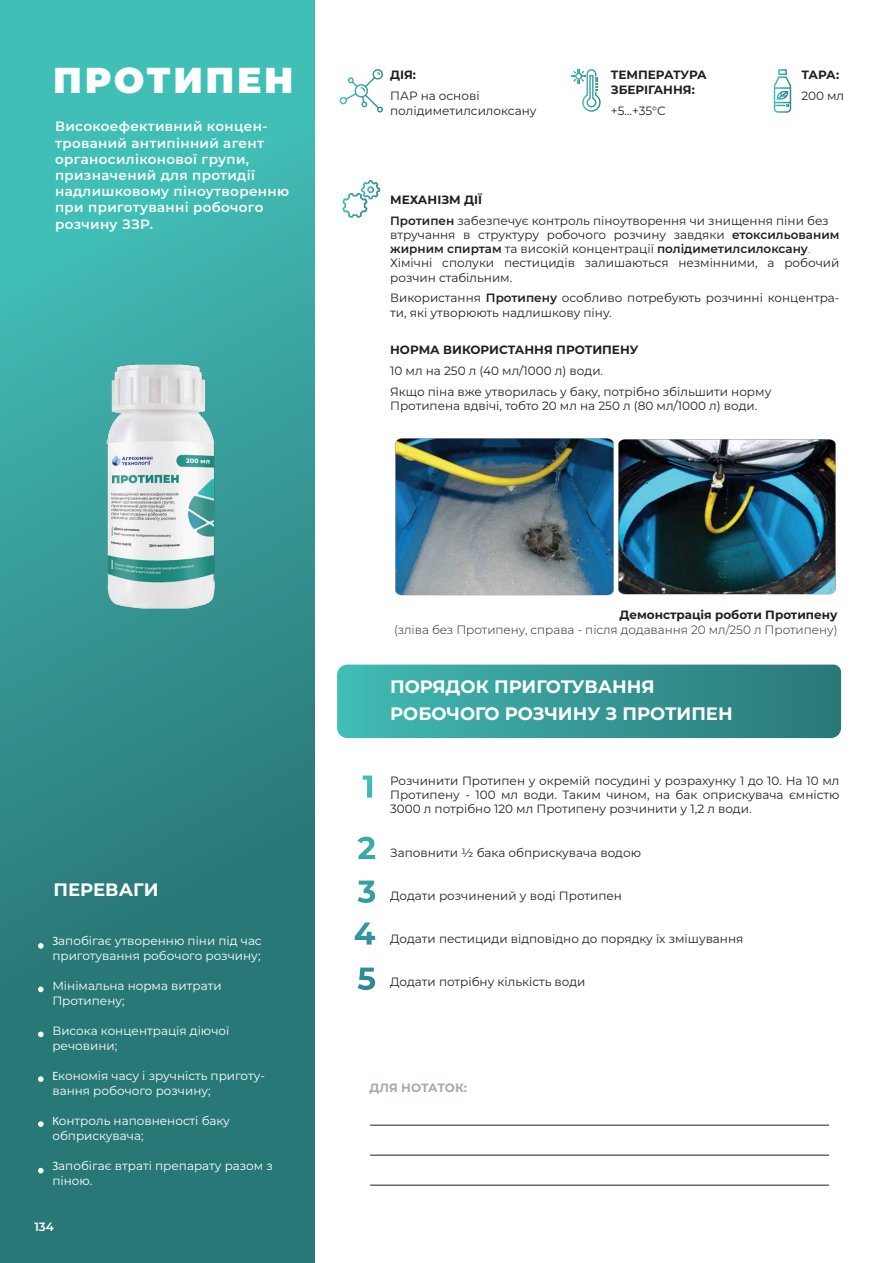
<style>
.page{position:relative;width:893px;height:1263px;background:#fff}
.page>*{position:absolute;margin:0;border:0;box-sizing:border-box;transform-origin:0 0}
.t1{font:900 36px "Montserrat";letter-spacing:.075em;color:#fff}
.t2{font:700 18px/27px "Montserrat";color:#fff}
.t3{font:600 13.5px/16.2px "Montserrat";letter-spacing:.025em;color:#fff}
.t4{font:12px/14.4px "Montserrat";color:#231f20}
.t5{font:12px/15px "Montserrat";color:#fff}
.t6{font:700 12px/14.4px "Montserrat";color:#231f20}
.t7{font:300 12px "Montserrat";color:#231f20}
.t8{font:700 12px "Montserrat";letter-spacing:-.005em;color:#a7aaab}
.t9{font:600 12px "Montserrat";color:#fff}
.s1{font-weight:700}
.s2{font-weight:600}
.s3{font-weight:300}
.s4{font-family:"Myriad Pro"}
</style>
<div class="page">
<svg style="left:572px;top:69px;width:29px;height:43px"></svg>
<svg style="left:774px;top:69px;width:17px;height:44px"></svg>
<svg style="left:340px;top:69px;width:43px;height:44px"></svg>
<svg style="left:0;top:0;width:314px;height:1263px;background:#329390"></svg>
<svg style="left:342px;top:180px;width:38px;height:38px"></svg>
<svg style="left:38px;top:943px;width:6px;height:6px"></svg>
<svg style="left:38px;top:1031px;width:6px;height:6px"></svg>
<svg style="left:38px;top:1121px;width:6px;height:6px"></svg>
<svg style="left:38px;top:1076px;width:6px;height:6px"></svg>
<svg style="left:38px;top:1168px;width:6px;height:5px"></svg>
<svg style="left:38px;top:986px;width:6px;height:6px"></svg>
<hr style="left:370px;top:1155px;width:459px;height:1px;background:#231f20">
<hr style="left:370px;top:1125px;width:459px;height:1px;background:#231f20">
<hr style="left:370px;top:1185px;width:459px;height:1px;background:#231f20">
<svg style="left:363px;top:775px;width:9px;height:23px"></svg>
<svg style="left:357px;top:837px;width:18px;height:22px"></svg>
<svg style="left:358px;top:880px;width:17px;height:23px"></svg>
<svg style="left:355px;top:922px;width:20px;height:22px"></svg>
<svg style="left:358px;top:967px;width:17px;height:23px"></svg>
<svg style="left:337px;top:664px;width:504px;height:74px;background:#389a97"></svg>
<img style="left:618px;top:439px;width:218px;height:156px">
<img style="left:395px;top:438px;width:219px;height:158px">
<img style="left:26px;top:316px;width:270px;height:338px">
<h1 class="t1" style="left:53px;top:53px;width:242px">ПРОТИПЕН</h1>
<p class="t3" style="left:55px;top:118px;width:236px">Високоефективний концен&shy;трований антипінний агент органосиліконової групи, призначений для протидії надлишковому піноутворенню при приготуванні робочого розчину ЗЗР.</p>
<p class="t6" style="left:390px;top:67px;width:27px">ДІЯ:</p>
<p class="t4" style="left:390px;top:88px;width:148px">ПАР на основі полідиметилсилоксану</p>
<p class="t6" style="left:611px;top:67px;width:97px">ТЕМПЕРАТУРА<br>ЗБЕРІГАННЯ:</p>
<p class="t4" style="left:611px;top:103px;width:56px">+5...+35°C</p>
<p class="t6" style="left:801px;top:67px;width:39px">ТАРА:</p>
<p class="t4" style="left:801px;top:88px;width:44px">200 мл</p>
<p class="t4" style="left:390px;top:189px;width:440px;line-height:21px"><span class="s1">МЕХАНІЗМ ДІЇ<br></span><span class="s2">Протипен</span> забезпечує контроль піноутворення чи знищення піни без</p>
<p class="t4" style="left:390px;top:227px;width:451px">втручання в структуру робочого розчину завдяки <span class="s2">етоксильованим жирним спиртам</span> та високій концентрації <span class="s2">полідиметилсилоксану</span><span class="s3">.<br></span>Хімічні сполуки пестицидів залишаються незмінними, а робочий розчин стабільним.</p>
<p class="t4" style="left:390px;top:290px;width:451px">Використання <span class="s2">Протипену</span> особливо потребують розчинні концентра&shy;ти, які утворюють надлишкову піну.</p>
<p class="t6" style="left:390px;top:342px;width:250px">НОРМА ВИКОРИСТАННЯ ПРОТИПЕНУ</p>
<p class="t4" style="left:390px;top:360px;width:383px;line-height:21px">10 мл на 250 л (40 мл/1000 л) води.<br>Якщо піна вже утворилась у баку, потрібно збільшити норму</p>
<p class="t4" style="left:390px;top:399px;width:369px">Протипена вдвічі, тобто 20 мл на 250 л (80 мл/1000 л) води.</p>
<h2 class="t2" style="left:54px;top:875px;width:106px">ПЕРЕВАГИ</h2>
<p class="t5" style="left:52px;top:933px;width:211px"><span class="s4">З</span>апобігає утворенню піни під час приготування робочого розчину;</p>
<p class="t5" style="left:52px;top:978px;width:171px">Мінімальна норма витрати<br>Протипену;</p>
<p class="t5" style="left:52px;top:1023px;width:178px">Висока концентрація діючої речовини;</p>
<p class="t5" style="left:52px;top:1068px;width:214px"><span class="s4">Е</span>кономія часу і зручність приготу&shy;вання робочого розчину;</p>
<p class="t5" style="left:52px;top:1113px;width:179px"><span class="s4">К</span>онтроль наповненості баку обприскувача;</p>
<p class="t5" style="left:52px;top:1158px;width:222px"><span class="s4">З</span>апобігає втраті препарату разом з піною.</p>
<p class="t9" style="left:34px;top:1218px;width:21px">134</p>
<p class="t6" style="left:619px;top:607px;width:220px">Демонстрація роботи Протипену</p>
<p class="t7" style="left:394px;top:621px;width:445px">(зліва без Протипену, справа - після додавання 20 мл/250 л Протипену)</p>
<h2 class="t2" style="left:390px;top:672px;width:344px">ПОРЯДОК ПРИГОТУВАННЯ<br>РОБОЧОГО РОЗЧИНУ З ПРОТИПЕН</h2>
<p class="t4" style="left:390px;top:773px;width:451px;text-align:justify">Розчинити Протипен у окремій посудині у розрахунку 1 до 10. На 10 мл Протипену - 100 мл води. Таким чином, на бак оприскувача ємністю 3000 л потрібно 120 мл Протипену розчинити у 1,2 л води.</p>
<p class="t4" style="left:390px;top:845px;width:252px">Заповнити ½ бака обприскувача водою</p>
<p class="t4" style="left:390px;top:888px;width:233px">Додати розчинений у воді Протипен</p>
<p class="t4" style="left:390px;top:931px;width:355px">Додати пестициди відповідно до порядку їх змішування</p>
<p class="t4" style="left:390px;top:974px;width:197px">Додати потрібну кількість води</p>
<p class="t8" style="left:369px;top:1079px;width:99px">ДЛЯ НОТАТОК:</p>
</div>
